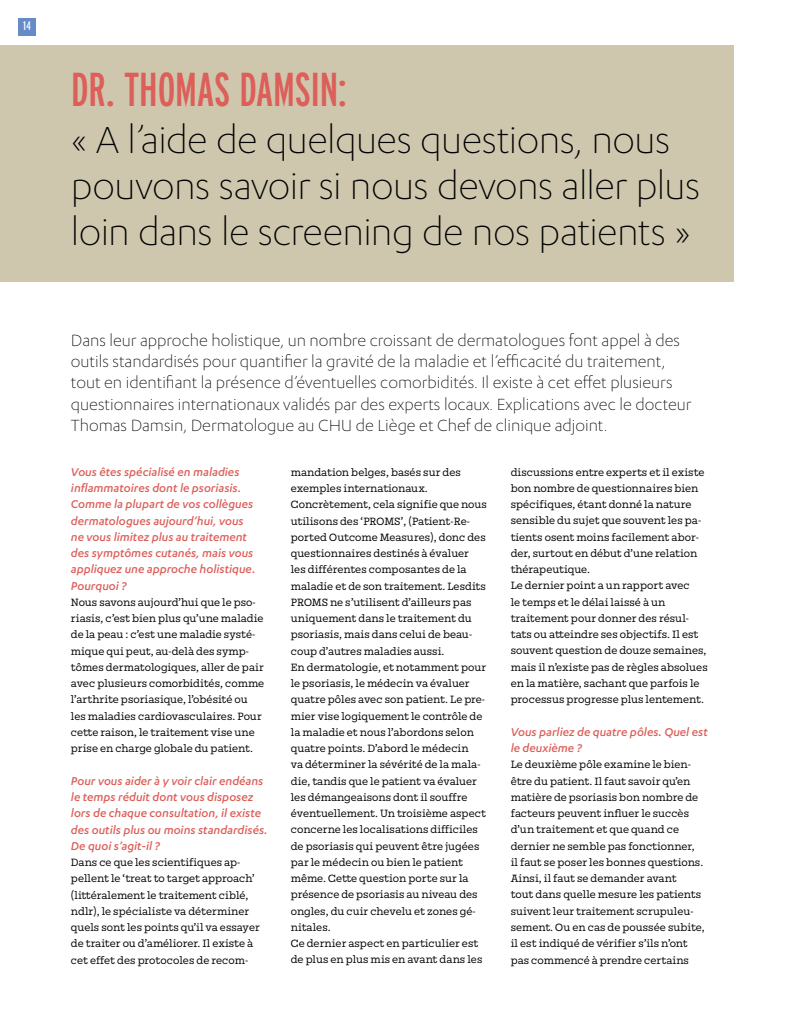
<style>
.page{position:relative;width:798px;height:1028px;background:#fff}
.page>*{position:absolute;margin:0;border:0;box-sizing:border-box;transform-origin:0 0}
.t1{font:47.5px "Interstate Compressed";letter-spacing:-.01em;color:#dc5f59}
.t2{font:300 43.75px/46.2px "Karbon";letter-spacing:-.015em;color:#000}
.t3{font:300 18.75px/21.2px "Karbon";color:#000}
.t4{font:italic 500 13.12px/16.2px "Karbon";color:#dc5f59}
.t5{font:12.5px "Interstate Compressed";color:#fff}
.t6{font:11.25px/16.2px "Mortise";color:#000}
</style>
<div class="page">
<div style="left:0;top:45px;width:734px;height:236px;background:#cec7ae"></div>
<div style="left:18px;top:18px;width:17px;height:17px;background:#658bc8"></div>
<p class="t5" style="left:23px;top:19px;width:9px">14</p>
<h1 class="t1" style="left:71px;top:63px;width:277px">DR. THOMAS DAMSIN:</h1>
<h2 class="t2" style="left:71px;top:115px;width:630px">« A l’aide de quelques questions, nous pouvons savoir si nous devons aller plus loin dans le screening de nos patients »</h2>
<p class="t3" style="left:71px;top:329px;width:622px">Dans leur approche holistique, un nombre croissant de dermatologues font appel à des outils standardisés pour quantifier la gravité de la maladie et l’efficacité du traitement, tout en identifiant la présence d’éventuelles comorbidités. Il existe à cet effet plusieurs questionnaires internationaux validés par des experts locaux. Explications avec le docteur Thomas Damsin, Dermatologue au CHU de Liège et Chef de clinique adjoint.</p>
<p class="t4" style="left:71px;top:463px;width:186px">Vous êtes spécialisé en maladies inflammatoires dont le psoriasis.<br>Comme la plupart de vos collègues dermatologues aujourd’hui, vous ne vous limitez plus au traitement des symptômes cutanés, mais vous appliquez une approche holistique.<br>Pourquoi ?</p>
<p class="t6" style="left:71px;top:594px;width:195px">Nous savons aujourd’hui que le pso&shy;riasis, c’est bien plus qu’une maladie de la peau : c’est une maladie systé&shy;mique qui peut, au-delà des symp&shy;tômes dermatologiques, aller de pair avec plusieurs comorbidités, comme l’arthrite psoriasique, l’obésité ou les maladies cardiovasculaires. Pour cette raison, le traitement vise une prise en charge globale du patient.</p>
<p class="t4" style="left:71px;top:772px;width:198px">Pour vous aider à y voir clair endéans le temps réduit dont vous disposez lors de chaque consultation, il existe des outils plus ou moins standardisés.<br>De quoi s’agit-il ?</p>
<p class="t6" style="left:71px;top:854px;width:190px">Dans ce que les scientifiques ap&shy;pellent le ‘treat to target approach’ (littéralement le traitement ciblé, ndlr), le spécialiste va déterminer quels sont les points qu’il va essayer de traiter ou d’améliorer. Il existe à cet effet des protocoles de recom-</p>
<p class="t6" style="left:291px;top:464px;width:198px">mandation belges, basés sur des exemples internationaux.<br>Concrètement, cela signifie que nous utilisons des ‘PROMS’, (Patient-Re&shy;ported Outcome Measures), donc des questionnaires destinés à évaluer<br>les différentes composantes de la maladie et de son traitement. Lesdits PROMS ne s’utilisent d’ailleurs pas uniquement dans le traitement du psoriasis, mais dans celui de beau&shy;coup d’autres maladies aussi.<br>En dermatologie, et notamment pour le psoriasis, le médecin va évaluer quatre pôles avec son patient. Le pre&shy;mier vise logiquement le contrôle de la maladie et nous l’abordons selon quatre points. D’abord le médecin<br>va déterminer la sévérité de la mala&shy;die, tandis que le patient va évaluer les démangeaisons dont il souffre éventuellement. Un troisième aspect concerne les localisations difficiles de psoriasis qui peuvent être jugées par le médecin ou bien le patient même. Cette question porte sur la présence de psoriasis au niveau des ongles, du cuir chevelu et zones gé&shy;nitales.<br>Ce dernier aspect en particulier est de plus en plus mis en avant dans les</p>
<p class="t6" style="left:510px;top:464px;width:198px">discussions entre experts et il existe bon nombre de questionnaires bien spécifiques, étant donné la nature sensible du sujet que souvent les pa&shy;tients osent moins facilement abor&shy;der, surtout en début d’une relation thérapeutique.<br>Le dernier point a un rapport avec<br>le temps et le délai laissé à un traitement pour donner des résul&shy;tats ou atteindre ses objectifs. Il est souvent question de douze semaines, mais il n’existe pas de règles absolues en la matière, sachant que parfois le processus progresse plus lentement.</p>
<p class="t4" style="left:510px;top:723px;width:198px">Vous parliez de quatre pôles. Quel est le deuxième ?</p>
<p class="t6" style="left:510px;top:757px;width:195px">Le deuxième pôle examine le bien&shy;être du patient. Il faut savoir qu’en matière de psoriasis bon nombre de facteurs peuvent influer le succès d’un traitement et que quand ce dernier ne semble pas fonctionner, il faut se poser les bonnes questions.<br>Ainsi, il faut se demander avant<br>tout dans quelle mesure les patients suivent leur traitement scrupuleu&shy;sement. Ou en cas de poussée subite, il est indiqué de vérifier s’ils n’ont pas commencé à prendre certains</p>
</div>
